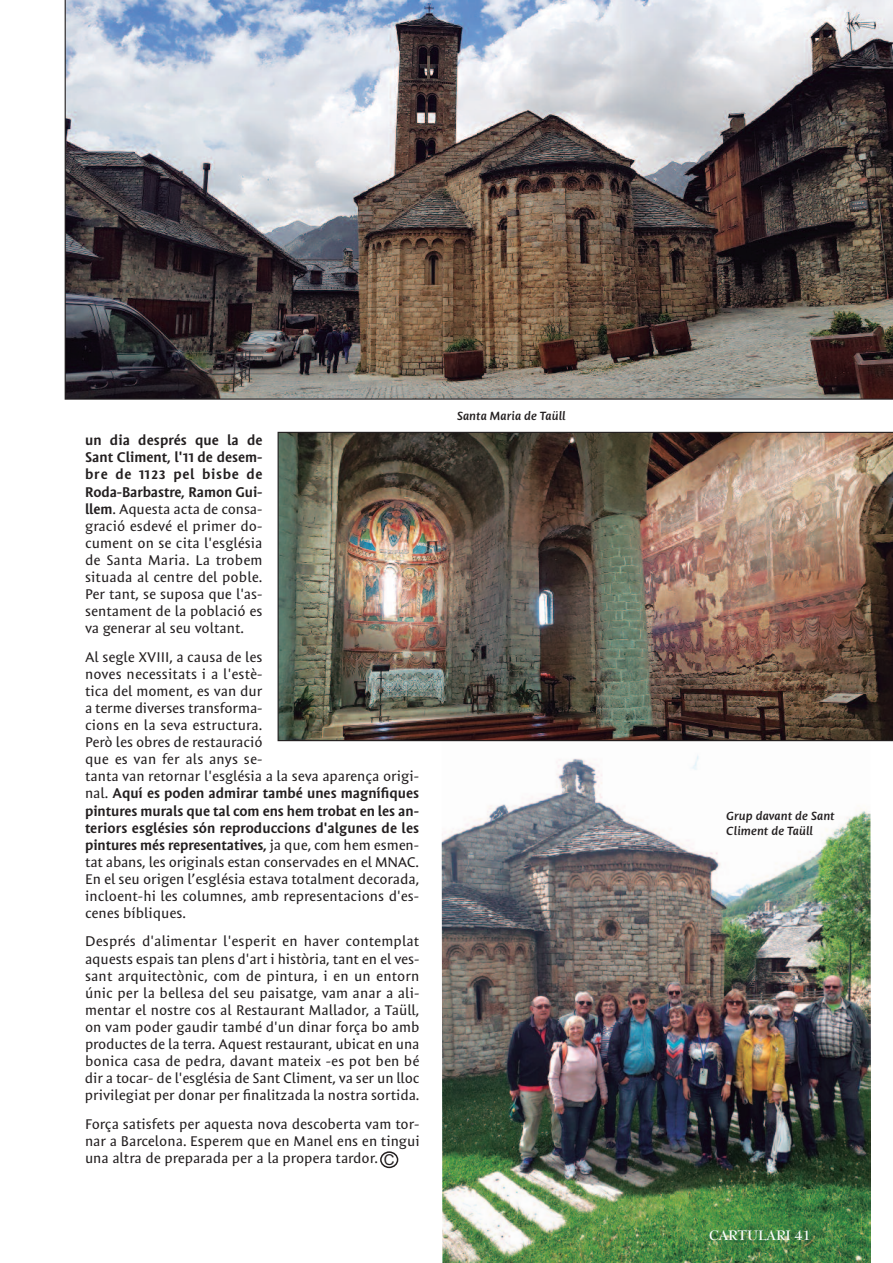
<style>
.page{position:relative;width:893px;height:1263px;background:#fff}
.page>*{position:absolute;margin:0;border:0;box-sizing:border-box;transform-origin:0 0}
.t1{font:14.25px/17.1px "Mantika Sans Pro CYR";color:#231f20;text-align:justify}
.t2{font:700 13.5px "Bernhard Modern BT";color:#fff}
.t3{font:italic 700 12px/14.4px "Mantika Sans Pro CYR";color:#231f20}
.s1{font-weight:700}
.s2{font-family:"Arial";font-size:15px}
</style>
<div class="page">
<svg style="left:380px;top:1151px;width:18px;height:17px"></svg>
<img style="left:65px;top:0;width:828px;height:400px">
<img style="left:441px;top:741px;width:430px;height:522px">
<img style="left:278px;top:432px;width:615px;height:309px">
<p class="t1" style="left:85px;top:433px;width:179px"><span class="s1">un dia després que la de Sant Climent, l'11 de desem&shy;bre de 1123 pel bisbe de Roda-Barbastre, Ramon Gui&shy;llem</span>. Aquesta acta de consa&shy;gració esdevé el primer do&shy;cument on se cita l'església de Santa Maria. La trobem situada al centre del poble.<br>Per tant, se suposa que l'as&shy;sentament de la població es va generar al seu voltant.</p>
<p class="t1" style="left:85px;top:649px;width:336px;text-align:left">Al segle XVIII, a causa de les<br>noves necessitats i a l'estè-<br>tica del moment, es van dur<br>a terme diverses transforma-<br>cions en la seva estructura.<br>Però les obres de restauració<br>que es van fer als anys se-<br>tanta van retornar l'església a la seva aparença origi&shy;nal. <span class="s1">Aquí es poden admirar també unes magnífiques pintures murals que tal com ens hem trobat en les an&shy;teriors esglésies són reproduccions d'algunes de les pintures més representatives,</span> ja que, com hem esmen&shy;tat abans, les originals estan conservades en el MNAC.<br>En el seu origen l’església estava totalment decorada, incloent-hi les columnes, amb representacions d'es&shy;cenes bíbliques.</p>
<p class="t1" style="left:85px;top:934px;width:336px">Després d'alimentar l'esperit en haver contemplat aquests espais tan plens d'art i història, tant en el ves&shy;sant arquitectònic, com de pintura, i en un entorn únic per la bellesa del seu paisatge, vam anar a ali&shy;mentar el nostre cos al Restaurant Mallador, a Taüll, on vam poder gaudir també d'un dinar força bo amb productes de la terra. Aquest restaurant, ubicat en una bonica casa de pedra, davant mateix -es pot ben bé dir a tocar- de l'església de Sant Climent, va ser un lloc privilegiat per donar per finalitzada la nostra sortida.</p>
<p class="t1" style="left:85px;top:1116px;width:336px">Força satisfets per aquesta nova descoberta vam tor&shy;nar a Barcelona. Esperem que en Manel ens en tingui una altra de preparada per a la propera tardor. <span class="s2">C</span></p>
<p class="t3" style="left:457px;top:410px;width:110px">Santa Maria de Taüll</p>
<p class="t3" style="left:726px;top:810px;width:110px">Grup davant de Sant<br>Climent de Taüll</p>
<p class="t2" style="left:709px;top:1227px;width:103px">CARTULARI 41</p>
</div>
